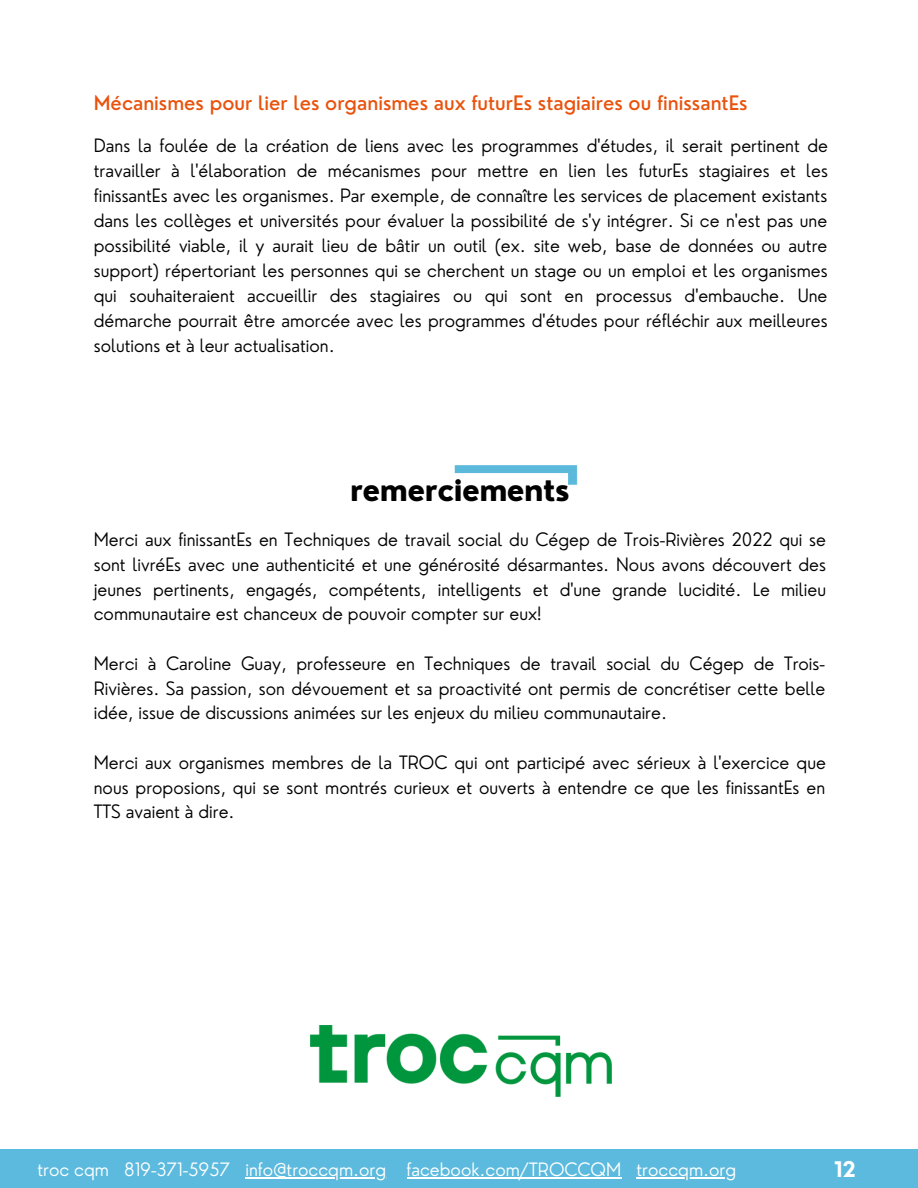
<style>
.page{position:relative;width:918px;height:1188px;background:#fff}
.page>*{position:absolute;margin:0;border:0;box-sizing:border-box;transform-origin:0 0}
.t1{font:800 27.6px "Nourd";letter-spacing:-.02em;color:#000}
.t2{font:700 21px "Nourd";color:#fff}
.t3{font:500 19.5px "Nourd";color:#e9530d}
.t4{font:300 18px/25px "Nourd";color:#000;text-align:justify}
.t5{font:300 18px "Nourd";color:#fff}
</style>
<div class="page">
<div style="left:0;top:1149px;width:918px;height:39px;background:#5bbadd"></div>
<img style="left:454px;top:465px;width:124px;height:20px">
<img style="left:311px;top:1025px;width:300px;height:71px">
<hr style="left:245px;top:1177px;width:141px;height:1px;background:#fff">
<hr style="left:407px;top:1177px;width:215px;height:1px;background:#fff">
<hr style="left:637px;top:1177px;width:99px;height:1px;background:#fff">
<p class="t3" style="left:94px;top:90px;width:655px">Mécanismes pour lier les organismes aux futurEs stagiaires ou finissantEs</p>
<p class="t4" style="left:94px;top:133px;width:736px">Dans la foulée de la création de liens avec les programmes d'études, il serait pertinent de travailler à l'élaboration de mécanismes pour mettre en lien les futurEs stagiaires et les finissantEs avec les organismes. Par exemple, de connaître les services de placement existants dans les collèges et universités pour évaluer la possibilité de s'y intégrer. Si ce n'est pas une possibilité viable, il y aurait lieu de bâtir un outil (ex. site web, base de données ou autre support) répertoriant les personnes qui se cherchent un stage ou un emploi et les organismes qui souhaiteraient accueillir des stagiaires ou qui sont en processus d'embauche. Une démarche pourrait être amorcée avec les programmes d'études pour réfléchir aux meilleures solutions et à leur actualisation.</p>
<h1 class="t1" style="left:350px;top:474px;width:221px">remerciements</h1>
<p class="t4" style="left:94px;top:527px;width:734px">Merci aux finissantEs en Techniques de travail social du Cégep de Trois-Rivières 2022 qui se sont livréEs avec une authenticité et une générosité désarmantes. Nous avons découvert des jeunes pertinents, engagés, compétents, intelligents et d'une grande lucidité. Le milieu communautaire est chanceux de pouvoir compter sur eux!</p>
<p class="t4" style="left:94px;top:651px;width:733px">Merci à Caroline Guay, professeure en Techniques de travail social du Cégep de Trois-Rivières. Sa passion, son dévouement et sa proactivité ont permis de concrétiser cette belle idée, issue de discussions animées sur les enjeux du milieu communautaire.</p>
<p class="t4" style="left:94px;top:750px;width:734px">Merci aux organismes membres de la TROC qui ont participé avec sérieux à l'exercice que nous proposions, qui se sont montrés curieux et ouverts à entendre ce que les finissantEs en TTS avaient à dire.</p>
<p class="t5" style="left:37px;top:1158px;width:700px">troc cqm 819-371-5957 info@troccqm.org facebook.com/TROCCQM troccqm.org</p>
<p class="t2" style="left:834px;top:1156px;width:24px">12</p>
</div>
